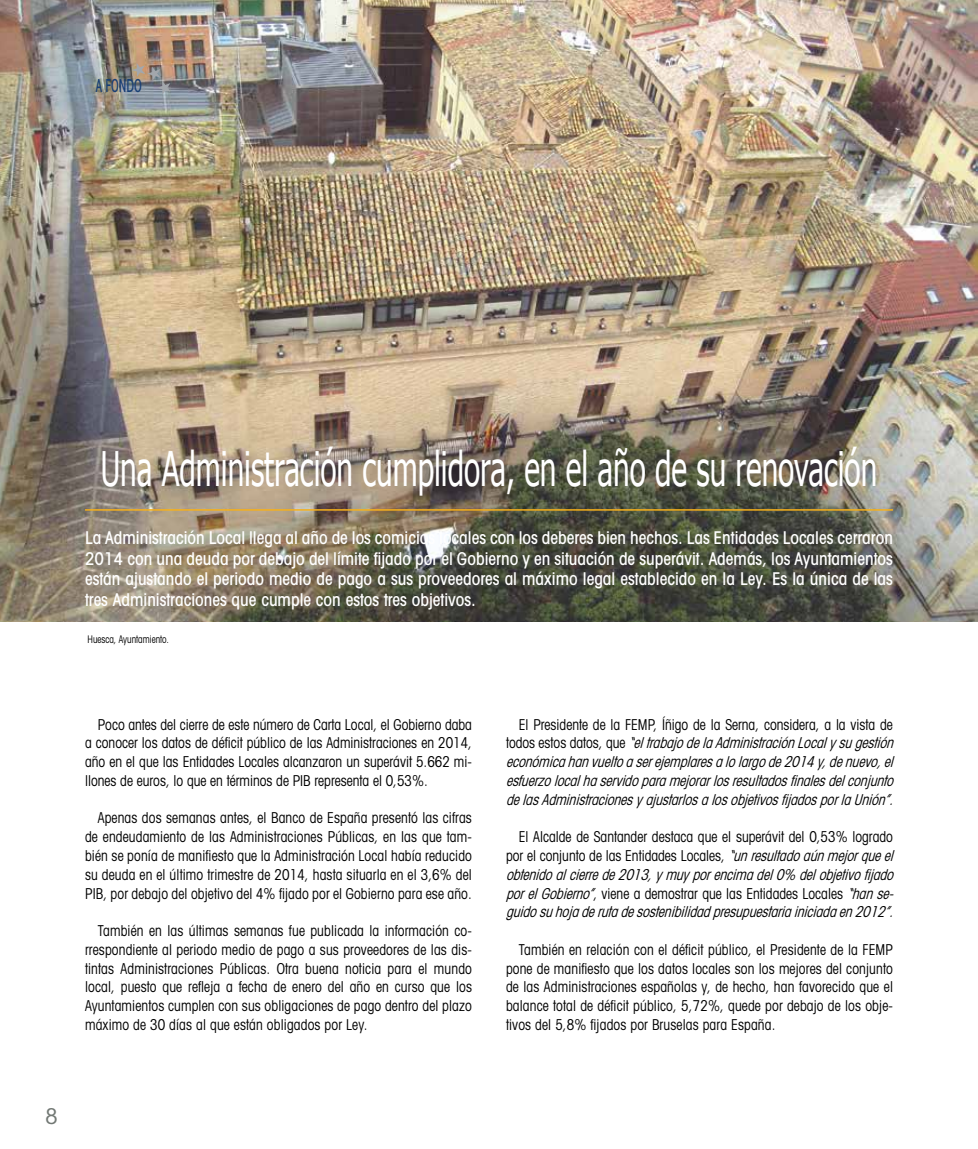
<style>
.page{position:relative;width:978px;height:1149px;background:#fff}
.page>*{position:absolute;margin:0;border:0;box-sizing:border-box;transform-origin:0 0}
.t1{font:47.55px "Tahoma";color:#fff;scale:.62 1}
.t2{font:condensed 21.75px "Avant Garde";color:#727874}
.t3{font:500 condensed 17.85px "Avant Garde";color:#183f75;scale:.7 1}
.t4{font:500 condensed 17.55px/20.7px "Avant Garde";color:#fff;text-align:justify}
.t5{font:condensed 15px/18.8px "Avant Garde";letter-spacing:.01em;color:#000;text-align:justify;scale:.9 1}
.t6{font:italic condensed 15px/18.8px "Avant Garde";color:#000;text-align:center;scale:.9 1}
.t7{font:condensed 10.5px "Avant Garde";color:#000;scale:.86 1}
.s1{font-style:normal}
</style>
<div class="page">
<img style="left:0;top:0;width:978px;height:621px">
<hr style="left:85px;top:509px;width:808px;height:1px;background:#f6b01a">
<svg style="left:132px;top:63px;width:39px;height:32px"></svg>
<p class="t3" style="left:96px;top:75px;width:67px">A FONDO</p>
<h1 class="t1" style="left:101px;top:437px;width:1254px">Una Administración cumplidora, en el año de su renovación</h1>
<p class="t4" style="left:85px;top:526px;width:809px">La Administración Local llega al año de los comicios locales con los deberes bien hechos. Las Entidades Locales cerraron 2014 con una deuda por debajo del límite fijado por el Gobierno y en situación de superávit. Además, los Ayuntamientos están ajustando el periodo medio de pago a sus proveedores al máximo legal establecido en la Ley. Es la única de las tres Administraciones que cumple con estos tres objetivos.</p>
<p class="t7" style="left:88px;top:633px;width:96px">Huesca, Ayuntamiento.</p>
<p class="t5" style="left:85px;top:714px;width:431px;text-indent:13px">Poco antes del cierre de este número de Carta Local, el Gobierno daba a conocer los datos de déficit público de las Administraciones en 2014, año en el que las Entidades Locales alcanzaron un superávit 5.662 mi&shy;llones de euros, lo que en términos de PIB representa el 0,53%.</p>
<p class="t5" style="left:85px;top:808px;width:431px;text-indent:13px">Apenas dos semanas antes, el Banco de España presentó las cifras de endeudamiento de las Administraciones Públicas, en las que tam&shy;bién se ponía de manifiesto que la Administración Local había reducido su deuda en el último trimestre de 2014, hasta situarla en el 3,6% del PIB, por debajo del objetivo del 4% fijado por el Gobierno para ese año.</p>
<p class="t5" style="left:85px;top:920px;width:431px;text-indent:13px">También en las últimas semanas fue publicada la información co&shy;rrespondiente al periodo medio de pago a sus proveedores de las dis&shy;tintas Administraciones Públicas. Otra buena noticia para el mundo local, puesto que refleja a fecha de enero del año en curso que los Ayuntamientos cumplen con sus obligaciones de pago dentro del plazo máximo de 30 días al que están obligados por Ley.</p>
<p class="t6" style="left:506px;top:714px;width:437px"><span class="s1">El Presidente de la FEMP, Íñigo de la Serna, considera, a la vista de<br>t o d o s e s t o s d a t o s , q u e</span> “eltrabajodelaAdministraciónLocaly sugestión económicahanvueltoaserejemplaresalolargode2014y,denuevo,el esfuerzolocalhaservidoparamejorarlosresultadosfinalesdelconjunto delasAdministracionesy ajustarlosalosobjetivosfijadosporlaUnión”.</p>
<p class="t6" style="left:506px;top:826px;width:437px"><span class="s1">El Alcalde de Santander destaca que el superávit del 0,53% logrado por el conjunto de las Entidades Locales,</span> “unresultadoaúnmejorqueel obtenidoalcierrede2013,y muy porencimadel0% delobjetivofijado porelGobierno”<span class="s1">, viene a demostrar que las Entidades Locales</span> “hanse&shy;guidosuhojaderutadesostenibilidadpresupuestariainiciadaen2012”.</p>
<p class="t5" style="left:506px;top:939px;width:431px;text-indent:13px">También en relación con el déficit público, el Presidente de la FEMP pone de manifiesto que los datos locales son los mejores del conjunto de las Administraciones españolas y, de hecho, han favorecido que el balance total de déficit público, 5,72%, quede por debajo de los obje&shy;tivos del 5,8% fijados por Bruselas para España.</p>
<h2 class="t2" style="left:45px;top:1101px;width:14px">8</h2>
</div>
